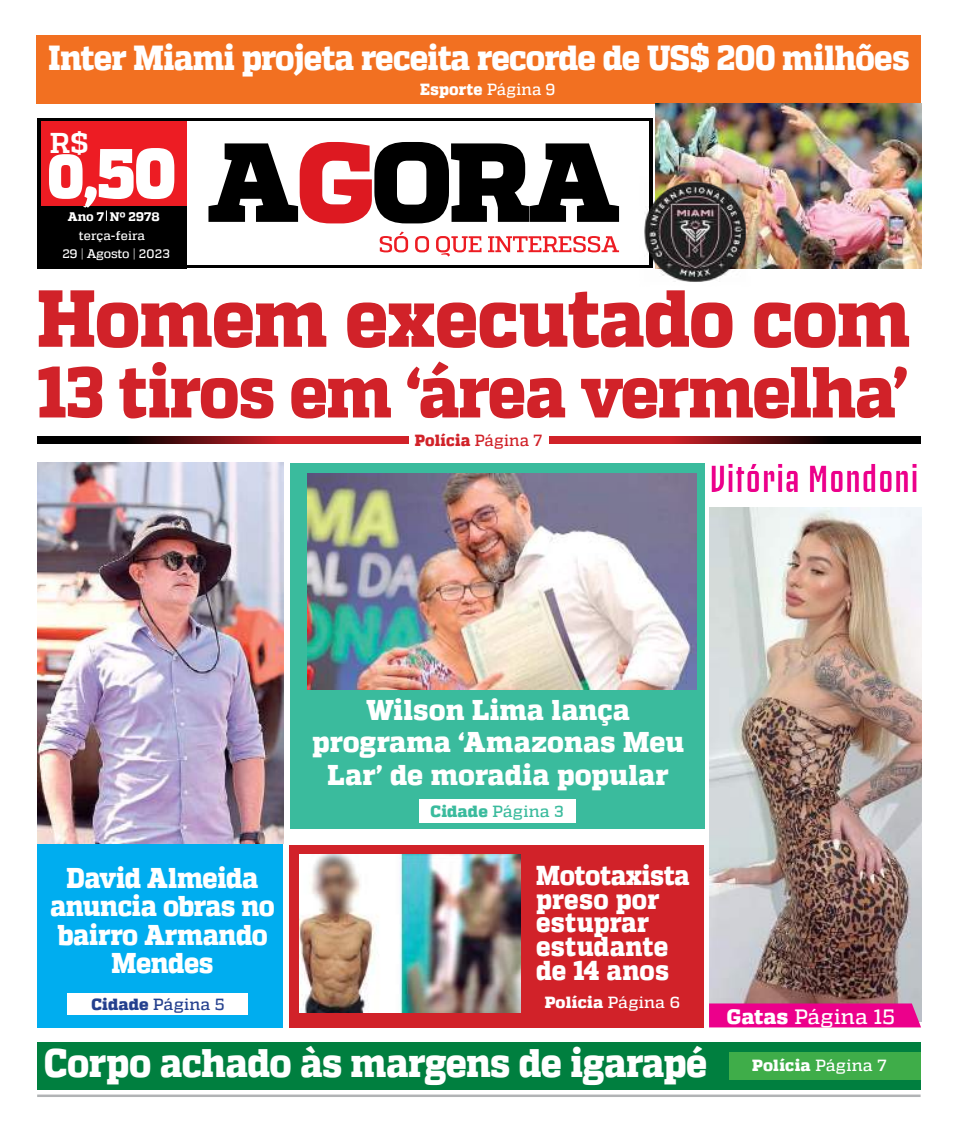
<style>
.page{position:relative;width:957px;height:1134px;background:#fff}
.page>*{position:absolute;margin:0;border:0;box-sizing:border-box;transform-origin:0 0}
.t1{font:800 80.62px "MW Quadon";letter-spacing:-.015em;color:#d12229;scale:.91 1}
.t2{font:800 71.88px "MW Quadon";letter-spacing:-.025em;color:#d12229;scale:.91 1}
.t3{font:900 61.38px "MW Quadon";color:#fff;scale:.91 1}
.t4{font:800 39.75px "MW Quadon";letter-spacing:-.015em;color:#fff;scale:.9 1}
.t5{font:700 36.75px "Juventus Fans";letter-spacing:.03em;color:#ec008b}
.t6{font:800 34.75px "MW Quadon";letter-spacing:-.02em;color:#fff;scale:.9 1}
.t7{font:800 28.5px/32.4px "MW Quadon";color:#fff;text-align:center;scale:.95 1}
.t8{font:800 28.5px/28.5px "MW Quadon";color:#fff;text-align:center;scale:.9 1}
.t9{font:800 27.25px/23.6px "MW Quadon";letter-spacing:.01em;color:#fff;scale:.9 1}
.t10{font:500 20.75px "MW Quadon";letter-spacing:.02em;color:#fff}
.t11{font:700 18.38px "MW Quadon";color:#fff}
.t12{font:800 16.12px "MW Quadon";letter-spacing:.015em;color:#fff}
.t13{font:800 16.12px "MW Quadon";letter-spacing:.015em;color:#fff;scale:.95 1}
.t14{font:800 16.12px "MW Quadon";letter-spacing:.015em;color:#d12229;scale:.95 1}
.t15{font:500 16.12px "MW Quadon";letter-spacing:.02em;color:#24408e}
.t16{font:500 16.12px "MW Quadon";letter-spacing:.02em;color:#3abb9d}
.t17{font:500 12.38px/17.6px "MW Quadon";color:#fff}
.t18{font:800 12.38px "MW Quadon";letter-spacing:.005em;color:#fff}
.s1{font-size:28.62px}
.s2{font-size:70px}
.s3{font-weight:500}
.s4{font-weight:800}
</style>
<div class="page">
<img style="left:710px;top:508px;width:211px;height:495px">
<div style="left:36px;top:35px;width:885px;height:69px;background:#f27021"></div>
<div style="left:290px;top:463px;width:414px;height:365px;background:#3abb9d"></div>
<div style="left:37px;top:1042px;width:883px;height:48px;background:#007f3f"></div>
<div style="left:729px;top:1052px;width:191px;height:28px;background:#3fad49"></div>
<div style="left:290px;top:845px;width:414px;height:182px;background:#d12229"></div>
<img style="left:300px;top:854px;width:220px;height:158px">
<div style="left:37px;top:205px;width:150px;height:63px;background:#000"></div>
<div style="left:37px;top:121px;width:150px;height:84px;background:#ed1c23"></div>
<hr style="left:649px;top:120px;width:3px;height:148px;background:#000">
<hr style="left:37px;top:120px;width:4px;height:148px;background:#000">
<svg style="left:208px;top:142px;width:411px;height:81px"></svg>
<svg style="left:380px;top:231px;width:28px;height:21px"></svg>
<svg style="left:415px;top:236px;width:14px;height:16px"></svg>
<svg style="left:436px;top:236px;width:45px;height:21px"></svg>
<svg style="left:488px;top:236px;width:131px;height:16px"></svg>
<hr style="left:37px;top:266px;width:615px;height:2px;background:#000">
<hr style="left:37px;top:1094px;width:883px;height:3px;background:#b1b3b5">
<svg style="left:37px;top:436px;width:372px;height:7px;background:#731216"></svg>
<svg style="left:549px;top:436px;width:372px;height:8px;background:#711216"></svg>
<div style="left:37px;top:463px;width:246px;height:564px;background:#00adef"></div>
<img style="left:37px;top:463px;width:246px;height:380px">
<div style="left:67px;top:993px;width:181px;height:22px;background:#fff"></div>
<div style="left:419px;top:799px;width:156px;height:24px;background:#fff"></div>
<hr style="left:37px;top:118px;width:615px;height:3px;background:#000">
<img style="left:307px;top:474px;width:389px;height:215px">
<div style="left:703px;top:455px;width:218px;height:36px;background:#fff"></div>
<div style="left:709px;top:1003px;width:212px;height:24px;background:#ec008b"></div>
<img style="left:656px;top:104px;width:265px;height:164px">
<img style="left:639px;top:177px;width:111px;height:105px">
<p class="t6" style="left:49px;top:37px;width:958px">Inter Miami projeta receita recorde de US$ 200 milhões</p>
<p class="t11" style="left:50px;top:132px;width:41px">R$<span class="s1">R$</span></p>
<h3 class="t3" style="left:48px;top:140px;width:142px">0,<span class="s2">50</span></h3>
<p class="t18" style="left:68px;top:209px;width:93px">Ano 7 Nº 2978</p>
<p class="t17" style="left:62px;top:227px;width:109px;text-indent:16px">terça-feira<br>29 | Agosto | 2023</p>
<p class="t13" style="left:420px;top:80px;width:144px">Esporte <span class="s3">Página 9</span></p>
<h1 class="t1" style="left:37px;top:271px;width:961px">Homem executado com</h1>
<h2 class="t2" style="left:37px;top:350px;width:958px">13 tiros em ‘área vermelha’</h2>
<p class="t14" style="left:415px;top:430px;width:136px">Polícia <span class="s3">Página 7</span></p>
<p class="t5" style="left:710px;top:453px;width:210px">Vitória Mondoni</p>
<p class="t8" style="left:50px;top:864px;width:251px">David Almeida anuncia obras no bairro Armando<br>Mendes</p>
<p class="t15" style="left:91px;top:995px;width:135px"><span class="s4">Cidade</span> Página 5</p>
<p class="t7" style="left:312px;top:694px;width:393px">Wilson Lima lança programa ‘Amazonas Meu<br>Lar’ de moradia popular</p>
<p class="t16" style="left:430px;top:802px;width:135px"><span class="s4">Cidade</span> Página 3</p>
<p class="t9" style="left:536px;top:864px;width:172px">Mototaxista preso por estuprar estudante de 14 anos</p>
<p class="t12" style="left:545px;top:993px;width:137px">Polícia <span class="s3">Página 6</span></p>
<p class="t10" style="left:726px;top:1004px;width:169px"><span class="s4">Gatas</span> Página 15</p>
<h3 class="t4" style="left:44px;top:1039px;width:738px">Corpo achado às margens de igarapé</h3>
<p class="t12" style="left:752px;top:1055px;width:136px">Polícia <span class="s3">Página 7</span></p>
</div>
